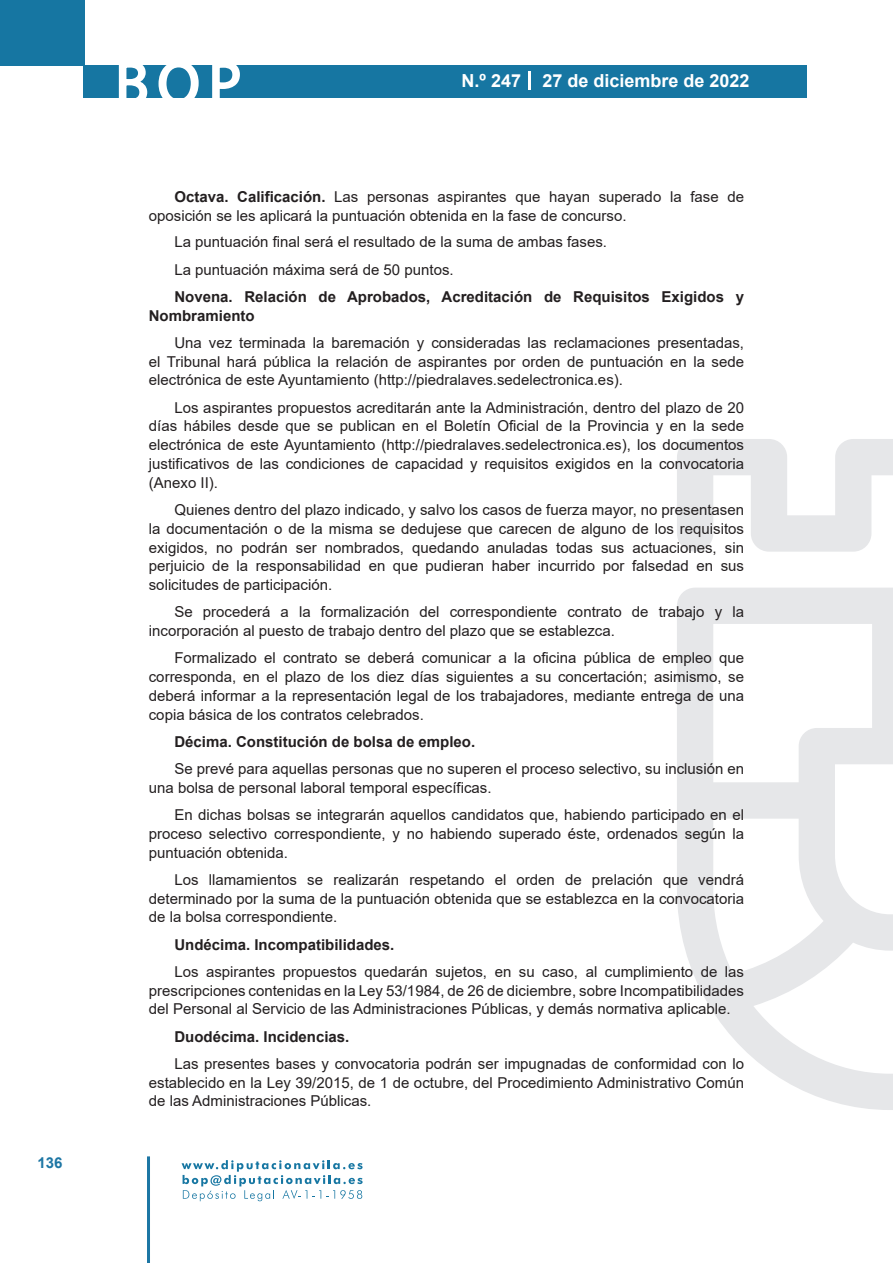
<style>
.page{position:relative;width:893px;height:1263px;background:#fff}
.page>*{position:absolute;margin:0;border:0;box-sizing:border-box;transform-origin:0 0}
.t1{font:500 61.5px "Avant Garde";color:#fff}
.t2{font:700 18px "Arial";color:#fff}
.t3{font:15px/18.8px "Arial";color:#231f20;text-align:justify}
.t4{font:700 15px/18.8px "Arial";color:#231f20}
.t5{font:700 15px "Arial";color:#1d76a4}
.s1{font-weight:700}
</style>
<div class="page">
<div style="left:0;top:0;width:85px;height:65px;background:#1676a2"></div>
<div style="left:84px;top:65px;width:723px;height:33px;background:#1676a2"></div>
<svg style="left:118px;top:65px;width:30px;height:33px"></svg>
<svg style="left:158px;top:65px;width:41px;height:33px"></svg>
<svg style="left:212px;top:65px;width:28px;height:33px"></svg>
<svg style="left:182px;top:1160px;width:181px;height:41px"></svg>
<hr style="left:147px;top:1156px;width:3px;height:107px;background:#1d76a4">
<svg style="left:529px;top:71px;width:2px;height:19px"></svg>
<svg style="left:677px;top:439px;width:216px;height:671px"></svg>
<p class="t5" style="left:37px;top:1152px;width:27px">136</p>
<h1 class="t1" style="left:115px;top:46px;width:128px">BOP</h1>
<p class="t2" style="left:462px;top:68px;width:289px">N.º 247 27 de diciembre de 2022</p>
<p class="t3" style="left:149px;top:188px;width:597px;text-indent:26px"><span class="s1">Octava. Calificación.</span> Las personas aspirantes que hayan superado la fase de oposición se les aplicará la puntuación obtenida en la fase de concurso.</p>
<p class="t3" style="left:174px;top:228px;width:434px;line-height:27.3px">La puntuación final será el resultado de la suma de ambas fases.<br>La puntuación máxima será de 50 puntos.</p>
<p class="t4" style="left:149px;top:287px;width:597px;text-indent:26px">Novena. Relación de Aprobados, Acreditación de Requisitos Exigidos y<br>Nombramiento</p>
<p class="t3" style="left:149px;top:333px;width:597px;text-indent:26px">Una vez terminada la baremación y consideradas las reclamaciones presentadas, el Tribunal hará pública la relación de aspirantes por orden de puntuación en la sede electrónica de este Ayuntamiento (http://piedralaves.sedelectronica.es).</p>
<p class="t3" style="left:149px;top:398px;width:597px;text-indent:26px">Los aspirantes propuestos acreditarán ante la Administración, dentro del plazo de 20 días hábiles desde que se publican en el Boletín Oficial de la Provincia y en la sede electrónica de este Ayuntamiento (http://piedralaves.sedelectronica.es), los documentos justificativos de las condiciones de capacidad y requisitos exigidos en la convocatoria (Anexo II).</p>
<p class="t3" style="left:149px;top:500px;width:597px;text-indent:26px">Quienes dentro del plazo indicado, y salvo los casos de fuerza mayor, no presentasen la documentación o de la misma se dedujese que carecen de alguno de los requisitos exigidos, no podrán ser nombrados, quedando anuladas todas sus actuaciones, sin perjuicio de la responsabilidad en que pudieran haber incurrido por falsedad en sus solicitudes de participación.</p>
<p class="t3" style="left:149px;top:602px;width:597px;text-indent:26px">Se procederá a la formalización del correspondiente contrato de trabajo y la incorporación al puesto de trabajo dentro del plazo que se establezca.</p>
<p class="t3" style="left:149px;top:648px;width:597px;text-indent:26px">Formalizado el contrato se deberá comunicar a la oficina pública de empleo que corresponda, en el plazo de los diez días siguientes a su concertación; asimismo, se deberá informar a la representación legal de los trabajadores, mediante entrega de una copia básica de los contratos celebrados.</p>
<p class="t4" style="left:174px;top:732px;width:302px">Décima. Constitución de bolsa de empleo.</p>
<p class="t3" style="left:149px;top:759px;width:597px;text-indent:26px">Se prevé para aquellas personas que no superen el proceso selectivo, su inclusión en una bolsa de personal laboral temporal específicas.</p>
<p class="t3" style="left:149px;top:805px;width:597px;text-indent:26px">En dichas bolsas se integrarán aquellos candidatos que, habiendo participado en el proceso selectivo correspondiente, y no habiendo superado éste, ordenados según la puntuación obtenida.</p>
<p class="t3" style="left:149px;top:870px;width:597px;text-indent:26px">Los llamamientos se realizarán respetando el orden de prelación que vendrá determinado por la suma de la puntuación obtenida que se establezca en la convocatoria de la bolsa correspondiente.</p>
<p class="t4" style="left:174px;top:935px;width:222px">Undécima. Incompatibilidades.</p>
<p class="t3" style="left:149px;top:962px;width:597px;text-indent:26px">Los aspirantes propuestos quedarán sujetos, en su caso, al cumplimiento de las prescripciones contenidas en la Ley 53/1984, de 26 de diciembre, sobre Incompatibilidades del Personal al Servicio de las Administraciones Públicas, y demás normativa aplicable.</p>
<p class="t4" style="left:174px;top:1027px;width:177px">Duodécima. Incidencias.</p>
<p class="t3" style="left:149px;top:1054px;width:597px;text-indent:26px">Las presentes bases y convocatoria podrán ser impugnadas de conformidad con lo establecido en la Ley 39/2015, de 1 de octubre, del Procedimiento Administrativo Común de las Administraciones Públicas.</p>
</div>
